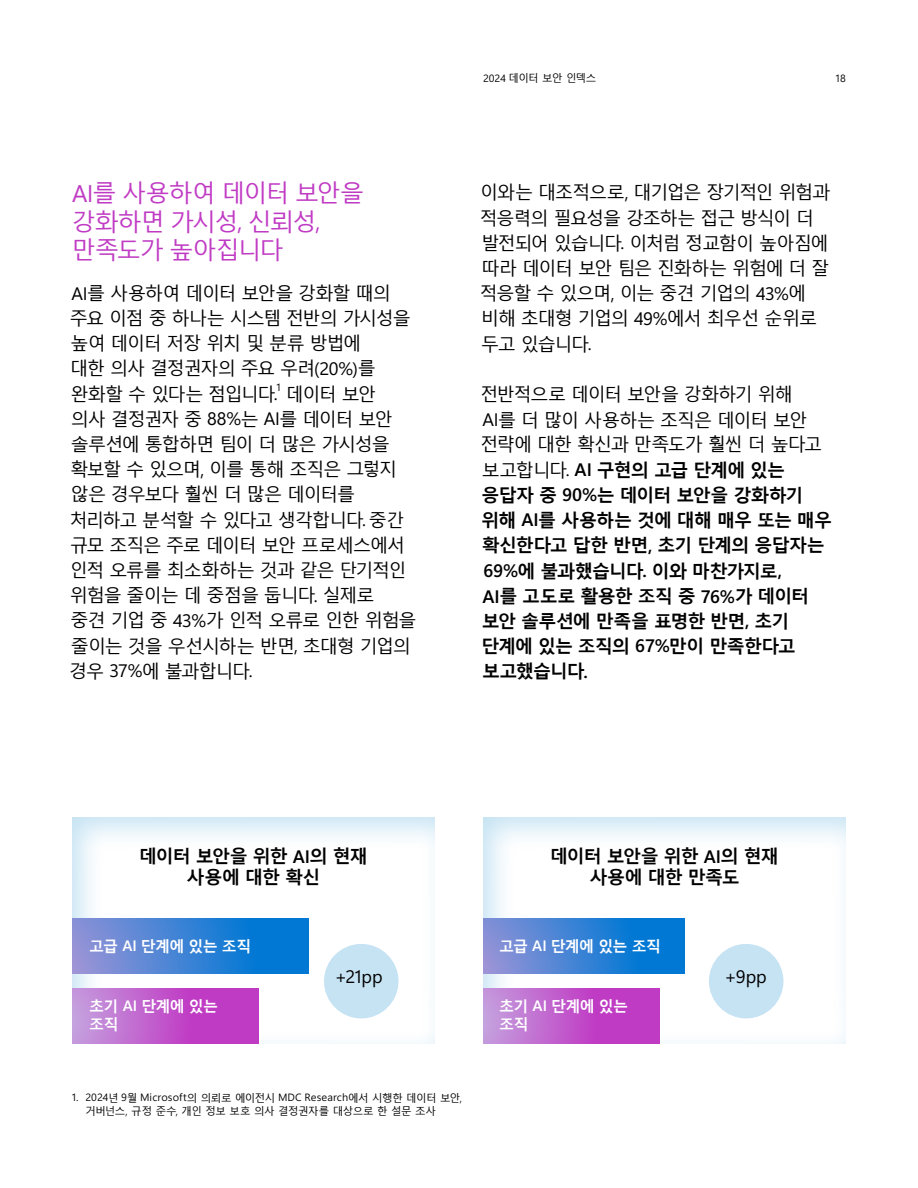
<style>
.page{position:relative;width:918px;height:1188px;background:#fff}
.page>*{position:absolute;margin:0;border:0;box-sizing:border-box;transform-origin:0 0}
.t1{font:24px/28.5px "Malgun Gothic";letter-spacing:-.055em;color:#c03bc4}
.Body_copy{font:18px/25.2px "Malgun Gothic";letter-spacing:-.065em;color:#000}
.Body_copy-2{font:700 18px/25.2px "Malgun Gothic";letter-spacing:-.05em;color:#000}
.t2{font:18px "Segoe Sans a 8000";letter-spacing:-.005em;color:#000}
.Body_copy-3{font:700 15px/18px "Malgun Gothic";letter-spacing:-.05em;color:#fff}
.Page_Header{font:10.5px/13.5px "Malgun Gothic";letter-spacing:-.05em;color:#000}
.t3{font:10.5px "Segoe Sans";color:#000}
.Body_copy-4{font:10.5px "Segoe Sans a 8000";color:#000}
.s1{font-family:"Segoe Sans"}
.s2{font-family:"Segoe Sans 240000"}
.s3{font-family:"Segoe Sans a 8000"}
.s4{font-weight:400}
.s5{font-family:"Segoe Sans a 8000";font-weight:400}
</style>
<div class="page">
<div style="left:470px;top:804px;width:389px;height:240px;background:#8dc8e8;opacity:.5"></div>
<div style="left:58px;top:804px;width:390px;height:240px;background:#8dc8e8;opacity:.5"></div>
<div style="left:72px;top:918px;width:237px;height:56px;background:linear-gradient(to right,#9192d6,#0073d4)"></div>
<svg style="left:72px;top:989px;width:187px;height:55px;background:#c15bcc"></svg>
<div style="left:324px;top:944px;width:75px;height:74px;background:#c6e3f4;border-radius:50%"></div>
<div style="left:709px;top:944px;width:74px;height:74px;background:#c6e3f4;border-radius:50%"></div>
<svg style="left:483px;top:989px;width:176px;height:55px;background:#c15bcc"></svg>
<svg style="left:483px;top:918px;width:201px;height:56px;background:#3982d4"></svg>
<p class="Page_Header" style="left:483px;top:72px;width:115px"><span class="s1">2024</span> 데이터 보안 인덱스</p>
<p class="t3" style="left:836px;top:71px;width:12px">18</p>
<p class="t1" style="left:72px;top:180px;width:294px"><span class="s2">AI</span>를 사용하여 데이터 보안을 강화하면 가시성<span class="s2">,</span> 신뢰성<span class="s2">, </span>만족도가 높아집니다</p>
<p class="Body_copy" style="left:480px;top:181px;width:352px">이와는 대조적으로<span class="s3">,</span> 대기업은 장기적인 위험과 적응력의 필요성을 강조하는 접근 방식이 더 발전되어 있습니다<span class="s3">.</span> 이처럼 정교함이 높아짐에 따라 데이터 보안 팀은 진화하는 위험에 더 잘 적응할 수 있으며<span class="s3">,</span> 이는 중견 기업의 <span class="s3">43%</span>에 비해 초대형 기업의 <span class="s3">49%</span>에서 최우선 순위로 두고 있습니다<span class="s3">.</span></p>
<p class="Body_copy-2" style="left:481px;top:382px;width:353px"><span class="s4">전반적으로 데이터 보안을 강화하기 위해<br></span><span class="s5">AI</span><span class="s4">를 더 많이 사용하는 조직은 데이터 보안 전략에 대한 확신과 만족도가 훨씬 더 높다고 보고합니다</span><span class="s5">.</span> <span class="s5">AI</span> 구현의 고급 단계에 있는 응답자 중 <span class="s5">90%</span>는 데이터 보안을 강화하기 위해 <span class="s5">AI</span>를 사용하는 것에 대해 매우 또는 매우 확신한다고 답한 반면<span class="s5">,</span> 초기 단계의 응답자는<br><span class="s5">69%</span>에 불과했습니다<span class="s5">.</span> 이와 마찬가지로<span class="s5">,<br>AI</span>를 고도로 활용한 조직 중 <span class="s5">76%</span>가 데이터 보안 솔루션에 만족을 표명한 반면<span class="s5">,</span> 초기 단계에 있는 조직의 <span class="s5">67%</span>만이 만족한다고 보고했습니다<span class="s5">.</span></p>
<p class="Body_copy" style="left:70px;top:282px;width:343px"><span class="s3">AI</span>를 사용하여 데이터 보안을 강화할 때의 주요 이점 중 하나는 시스템 전반의 가시성을 높여 데이터 저장 위치 및 분류 방법에<br>대한 의사 결정권자의 주요 우려<span class="s3">(20%)</span>를 완화할 수 있다는 점입니다<span class="s3">.</span> 데이터 보안</p>
<p class="Body_copy-4" style="left:277px;top:380px;width:5px">1</p>
<p class="Body_copy" style="left:69px;top:407px;width:349px">의사 결정권자 중 <span class="s3">88%</span>는 <span class="s3">AI</span>를 데이터 보안 솔루션에 통합하면 팀이 더 많은 가시성을 확보할 수 있으며<span class="s3">,</span> 이를 통해 조직은 그렇지 않은 경우보다 훨씬 더 많은 데이터를 처리하고 분석할 수 있다고 생각합니다<span class="s3">.</span> 중간 규모 조직은 주로 데이터 보안 프로세스에서 인적 오류를 최소화하는 것과 같은 단기적인 위험을 줄이는 데 중점을 둡니다<span class="s3">.</span> 실제로<br>중견 기업 중 <span class="s3">43%</span>가 인적 오류로 인한 위험을 줄이는 것을 우선시하는 반면<span class="s3">,</span> 초대형 기업의 경우 <span class="s3">37%</span>에 불과합니다<span class="s3">.</span></p>
<p class="Body_copy-2" style="left:139px;top:844px;width:230px">데이터 보안을 위한 <span class="s5">AI</span>의 현재</p>
<p class="Body_copy-2" style="left:550px;top:844px;width:230px">데이터 보안을 위한 <span class="s5">AI</span>의 현재</p>
<p class="Body_copy-2" style="left:187px;top:865px;width:135px">사용에 대한 확신</p>
<p class="Body_copy-2" style="left:589px;top:865px;width:152px">사용에 대한 만족도</p>
<p class="Body_copy-3" style="left:89px;top:938px;width:164px">고급 <span class="s5">AI</span> 단계에 있는 조직</p>
<p class="Body_copy-3" style="left:89px;top:998px;width:130px">초기 <span class="s5">AI</span> 단계에 있는 조직</p>
<p class="Body_copy-3" style="left:499px;top:938px;width:164px">고급 <span class="s5">AI</span> 단계에 있는 조직</p>
<p class="t2" style="left:335px;top:964px;width:49px">+21pp</p>
<p class="t2" style="left:725px;top:964px;width:44px">+9pp</p>
<p class="Body_copy-3" style="left:499px;top:998px;width:130px">초기 <span class="s5">AI</span> 단계에 있는 조직</p>
<p class="Page_Header" style="left:85px;top:1091px;width:378px;text-indent:-13px"><span class="s1">1. 2024</span>년 <span class="s1">9</span>월 <span class="s1">Microsoft</span>의 의뢰로 에이전시 <span class="s1">MDC Research</span>에서 시행한 데이터 보안, 거버넌스, 규정 준수, 개인 정보 보호 의사 결정권자를 대상으로 한 설문 조사</p>
</div>
